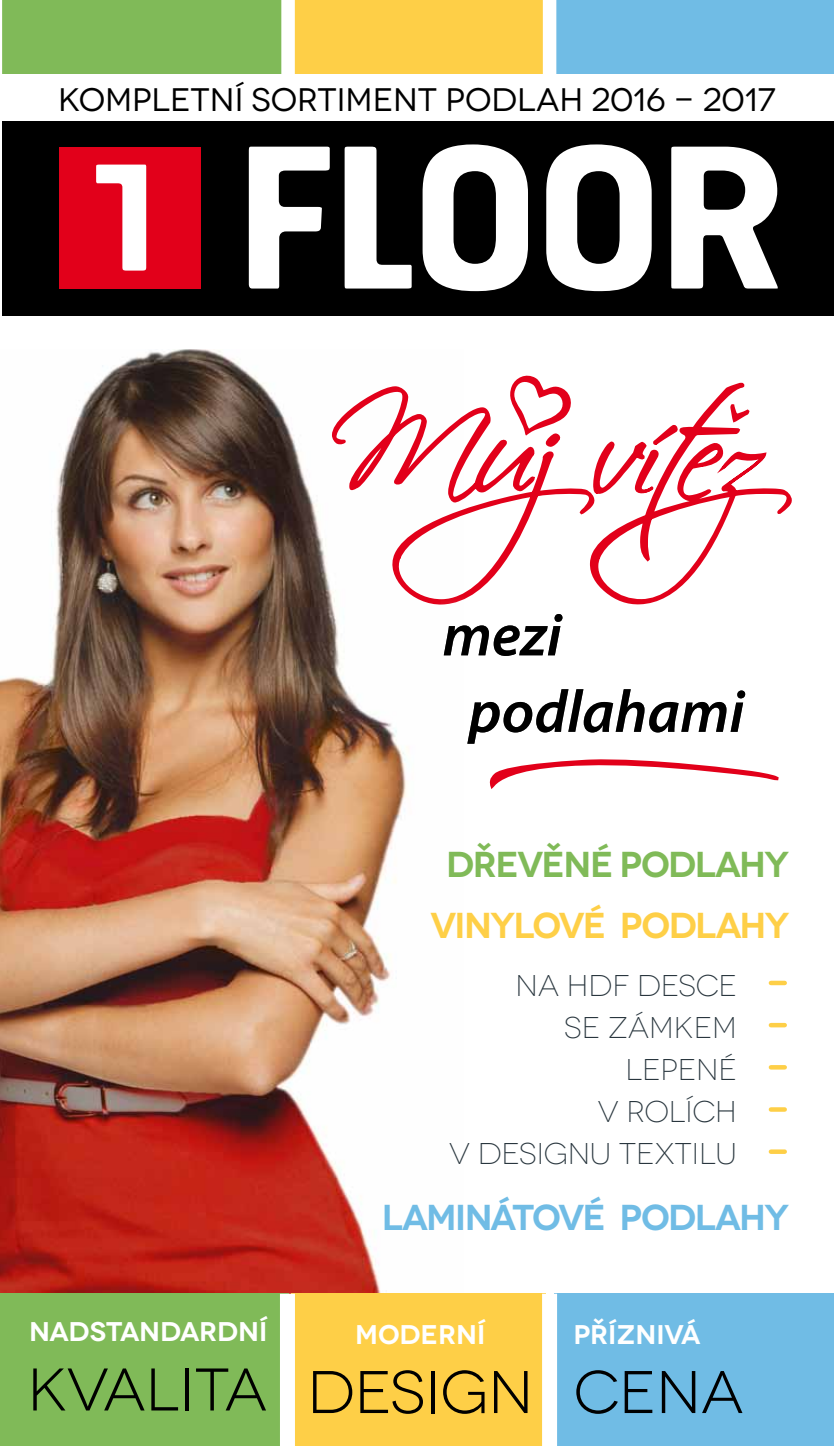
<style>
.page{position:relative;width:834px;height:1446px;background:#fff}
.page>*{position:absolute;margin:0;border:0;box-sizing:border-box;transform-origin:0 0}
.t1{font:60px "Novecentowide";letter-spacing:-.01em;color:#000}
.t2{font:italic 600 60px/76.5px "Myriad Pro";color:#000}
.t3{font:600 36px "Novecentowide";letter-spacing:-.05em;color:#70bce5}
.t4{font:600 36px "Novecentowide";letter-spacing:-.05em;color:#fecf47}
.t5{font:600 36px "Novecentowide";letter-spacing:-.045em;color:#80ba58}
.t6{font:32.55px "Novecentowide";color:#000}
.t7{font:300 30px/42px "Novecentowide";color:#29363e;text-align:right}
.t8{font:600 27px "Novecentowide";letter-spacing:-.005em;color:#fff}
</style>
<div class="page">
<div style="left:295px;top:0;width:247px;height:74px;background:#fecf47"></div>
<div style="left:556px;top:0;width:277px;height:74px;background:#70bce5"></div>
<div style="left:2px;top:0;width:279px;height:74px;background:#80ba58"></div>
<img style="left:0;top:350px;width:381px;height:943px">
<svg style="left:330px;top:350px;width:462px;height:714px"></svg>
<svg style="left:507px;top:372px;width:67px;height:63px"></svg>
<hr style="left:770px;top:981px;width:14px;height:4px;background:#fecf47">
<hr style="left:770px;top:1023px;width:14px;height:4px;background:#fecf47">
<svg style="left:770px;top:1065px;width:14px;height:4px"></svg>
<div style="left:770px;top:1107px;width:14px;height:5px;background:#fecf47"></div>
<div style="left:770px;top:1149px;width:14px;height:5px;background:#fecf47"></div>
<svg style="left:487px;top:744px;width:295px;height:46px"></svg>
<div style="left:291px;top:1293px;width:255px;height:153px;background:#fecf47"></div>
<div style="left:554px;top:1293px;width:279px;height:153px;background:#70bce5"></div>
<div style="left:0;top:1293px;width:289px;height:153px;background:#80ba58"></div>
<div style="left:280px;top:1293px;width:15px;height:153px;background:#fff"></div>
<div style="left:542px;top:1293px;width:15px;height:153px;background:#fff"></div>
<div style="left:2px;top:121px;width:831px;height:195px;background:#000"></div>
<svg style="left:249px;top:147px;width:81px;height:141px"></svg>
<svg style="left:344px;top:147px;width:67px;height:141px"></svg>
<svg style="left:422px;top:144px;width:106px;height:147px"></svg>
<svg style="left:546px;top:144px;width:105px;height:147px"></svg>
<svg style="left:671px;top:147px;width:107px;height:141px"></svg>
<div style="left:59px;top:147px;width:142px;height:141px;background:#e2001a"></div>
<svg style="left:96px;top:165px;width:50px;height:106px"></svg>
<div style="left:413px;top:584px;width:361px;height:190px;background:#fff"></div>
<p class="t6" style="left:58px;top:80px;width:719px">KOMPLETNÍ SORTIMENT PODLAH 2016 - 2017</p>
<h1 class="t2" style="left:468px;top:595px;width:277px;text-indent:-26px">mezi podlahami</h1>
<p class="t5" style="left:446px;top:842px;width:345px">DŘEVĚNÉ PODLAHY</p>
<p class="t4" style="left:430px;top:903px;width:361px">VINYLOVÉ PODLAHY</p>
<p class="t7" style="left:449px;top:964px;width:289px">NA HDF DESCE<br>SE ZÁMKEM<br>LEPENÉ<br>V ROLÍCH<br>V DESIGNU TEXTILU</p>
<p class="t8" style="left:29px;top:1315px;width:240px">NADSTANDARDNÍ</p>
<h1 class="t1" style="left:27px;top:1355px;width:241px">KVALITA</h1>
<p class="t3" style="left:382px;top:1195px;width:409px">LAMINÁTOVÉ PODLAHY</p>
<p class="t8" style="left:355px;top:1318px;width:131px">MODERNÍ</p>
<h1 class="t1" style="left:307px;top:1357px;width:227px">DESIGN</h1>
<p class="t8" style="left:573px;top:1318px;width:128px">PŘÍZNIVÁ</p>
<h1 class="t1" style="left:573px;top:1357px;width:172px">CENA</h1>
</div>
